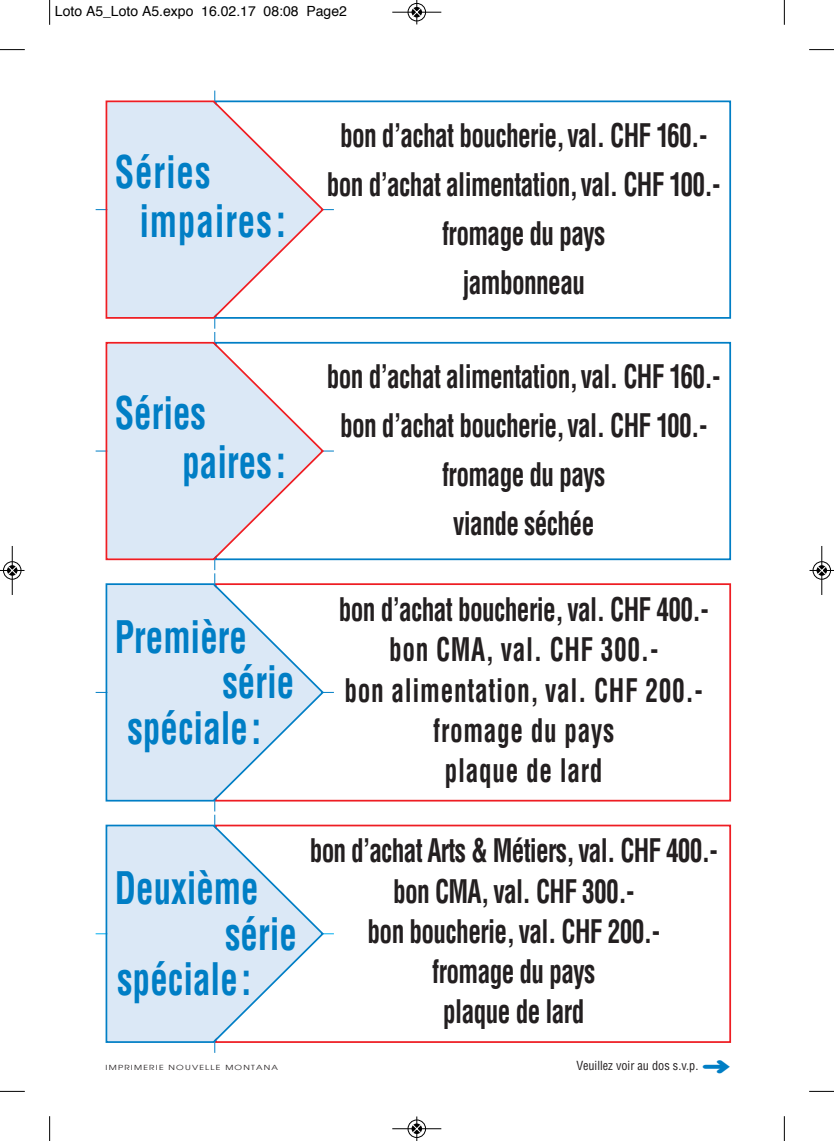
<style>
.page{position:relative;width:834px;height:1141px;background:#fff}
.page>*{position:absolute;margin:0;border:0;box-sizing:border-box;transform-origin:0 0}
.t1{font:700 condensed 43.75px/49px "Helvetica";color:#007ec5;scale:.8 1}
.t2{font:700 condensed 43.75px/49px "Helvetica";letter-spacing:.025em;color:#007ec5;scale:.8 1}
.t3{font:700 condensed 31.68px/49px "Helvetica";letter-spacing:-.025em;color:#231f20;text-align:center;scale:.8 1}
.t4{font:700 condensed 31.68px/40.2px "Helvetica";letter-spacing:.025em;color:#231f20;text-align:center;scale:.8 1}
.t5{font:14px "Helvetica";color:#000}
.t6{font:condensed 12.25px "Helvetica";color:#231f20}
.t7{font:7px "Avant Garde";letter-spacing:.14em;color:#231f20;scale:1.25 1}
.s1{color:#007ec5}
</style>
<div class="page">
<div style="left:215px;top:100px;width:516px;height:219px;border:2px solid #007ec5"></div>
<hr style="left:214px;top:91px;width:1px;height:238px;background:#007ec5">
<hr style="left:96px;top:209px;width:238px;height:1px;background:#007ec5">
<svg style="left:105px;top:100px;width:219px;height:219px"></svg>
<div style="left:215px;top:342px;width:516px;height:218px;border:2px solid #007ec5"></div>
<hr style="left:214px;top:332px;width:1px;height:238px;background:#007ec5">
<hr style="left:96px;top:451px;width:238px;height:1px;background:#007ec5">
<svg style="left:105px;top:342px;width:219px;height:218px"></svg>
<div style="left:215px;top:583px;width:516px;height:219px;border:2px solid #ee1d23"></div>
<hr style="left:214px;top:573px;width:1px;height:238px;background:#007ec5">
<hr style="left:96px;top:692px;width:238px;height:1px;background:#007ec5">
<svg style="left:105px;top:583px;width:219px;height:219px"></svg>
<div style="left:215px;top:825px;width:516px;height:218px;border:2px solid #ee1d23"></div>
<hr style="left:214px;top:815px;width:1px;height:238px;background:#007ec5">
<hr style="left:96px;top:933px;width:238px;height:1px;background:#00aeef">
<svg style="left:105px;top:825px;width:219px;height:218px"></svg>
<svg style="left:49px;top:0;width:1px;height:25px"></svg>
<svg style="left:0;top:49px;width:25px;height:1px"></svg>
<svg style="left:783px;top:0;width:1px;height:25px"></svg>
<svg style="left:809px;top:49px;width:24px;height:1px"></svg>
<svg style="left:49px;top:1116px;width:1px;height:25px"></svg>
<svg style="left:0;top:1091px;width:25px;height:1px"></svg>
<svg style="left:783px;top:1116px;width:1px;height:25px"></svg>
<svg style="left:809px;top:1091px;width:24px;height:1px"></svg>
<div style="left:407px;top:3px;width:19px;height:19px;border:1px solid #fff;border-radius:50%"></div>
<hr style="left:392px;top:12px;width:49px;height:1px;background:#000">
<div style="left:408px;top:3px;width:17px;height:18px;border:1px solid #000;border-radius:50%"></div>
<svg style="left:412px;top:0;width:9px;height:24px"></svg>
<div style="left:407px;top:1119px;width:19px;height:19px;border:1px solid #fff;border-radius:50%"></div>
<hr style="left:392px;top:1128px;width:49px;height:1px;background:#000">
<div style="left:408px;top:1120px;width:17px;height:18px;border:1px solid #000;border-radius:50%"></div>
<svg style="left:412px;top:1116px;width:9px;height:25px"></svg>
<div style="left:3px;top:561px;width:19px;height:19px;border:1px solid #fff;border-radius:50%"></div>
<hr style="left:12px;top:546px;width:1px;height:49px;background:#000">
<div style="left:3px;top:561px;width:18px;height:18px;border:1px solid #000;border-radius:50%"></div>
<svg style="left:0;top:566px;width:24px;height:9px"></svg>
<div style="left:812px;top:561px;width:19px;height:19px;border:1px solid #fff;border-radius:50%"></div>
<hr style="left:821px;top:546px;width:1px;height:49px;background:#000">
<div style="left:812px;top:561px;width:18px;height:18px;border:1px solid #000;border-radius:50%"></div>
<svg style="left:809px;top:566px;width:24px;height:9px"></svg>
<p class="t5" style="left:55px;top:5px;width:293px">Loto A5_Loto A5.expo 16.02.17 08:08 Page2</p>
<h1 class="t2" style="left:139px;top:148px;width:185px;text-indent:-25px">Séries impaires:</h1>
<p class="t3" style="left:327px;top:112px;width:494px">bon d’achat boucherie,val. CHF 160.- bon d’achat alimentation,val. CHF 100.- fromage du pays<br>jambonneau</p>
<h1 class="t1" style="left:182px;top:389px;width:131px;text-indent:-68px">Séries paires:</h1>
<p class="t3" style="left:327px;top:353px;width:494px">bon d’achat alimentation,val. CHF 160.- bon d’achat boucherie,val. CHF 100.- fromage du pays<br>viande séchée</p>
<h1 class="t1" style="left:115px;top:613px;width:167px">Première</h1>
<h1 class="t1" style="left:222px;top:659px;width:91px">série</h1>
<h1 class="t1" style="left:127px;top:704px;width:169px">spéciale:</h1>
<p class="t4" style="left:339px;top:590px;width:464px">bon d’achat boucherie, val. CHF 400.- bon CMA, val. CHF 300.-<br>bon alimentation, val. CHF 200.- fromage du pays<br>plaque de lard</p>
<h1 class="t1" style="left:115px;top:865px;width:181px">Deuxième</h1>
<h1 class="t1" style="left:225px;top:910px;width:91px">série</h1>
<h1 class="t1" style="left:117px;top:956px;width:169px">spéciale:</h1>
<p class="t3" style="left:310px;top:831px;width:511px;line-height:40.2px">bon d’achat Arts &amp; Métiers, val. CHF 400.- bon CMA, val. CHF 300.-<br>bon boucherie, val. CHF 200.-<br>fromage du pays<br>plaque de lard</p>
<p class="t7" style="left:105px;top:1063px;width:139px">IMPRIMERIE NOUVELLE MONTANA</p>
<p class="t6" style="left:576px;top:1059px;width:156px">Veuillez voir au dos s.v.p. <span class="s1">➜</span></p>
</div>
